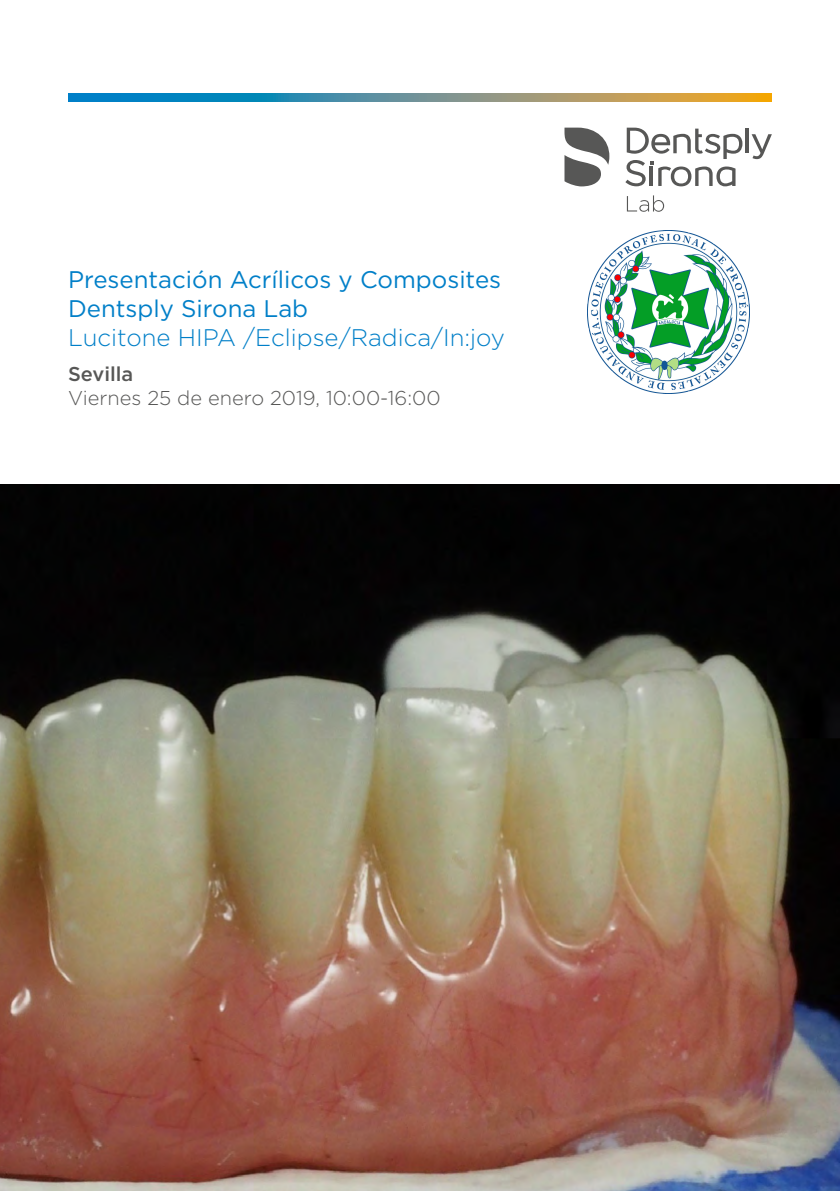
<style>
.page{position:relative;width:840px;height:1191px;background:#fff}
.page>*{position:absolute;margin:0;border:0;box-sizing:border-box;transform-origin:0 0}
.t1{font:24px/28.8px "Gotham";color:#007fc8}
.t2{font:300 24px "Gotham";color:#007fc8}
.t3{font:300 20px "Gotham";color:#575756}
.t4{font:500 20px "Gotham";color:#575756}
</style>
<div class="page">
<svg style="left:68px;top:94px;width:703px;height:8px;background:#6b9289"></svg>
<hr style="left:745px;top:129px;width:3px;height:24px;background:#575756">
<svg style="left:751px;top:134px;width:20px;height:25px"></svg>
<svg style="left:625px;top:128px;width:117px;height:58px"></svg>
<svg style="left:564px;top:128px;width:45px;height:58px"></svg>
<svg style="left:626px;top:195px;width:37px;height:17px"></svg>
<img style="left:0;top:485px;width:839px;height:706px">
<img style="left:587px;top:230px;width:162px;height:163px">
<p class="t1" style="left:68px;top:265px;width:434px">Presentación Acrílicos y Composites<br>Dentsply Sirona Lab</p>
<p class="t2" style="left:68px;top:322px;width:438px">Lucitone HIPA /Eclipse/Radica/In:joy</p>
<p class="t4" style="left:68px;top:361px;width:67px">Sevilla</p>
<p class="t3" style="left:68px;top:385px;width:374px">Viernes 25 de enero 2019, 10:00-16:00</p>
</div>
